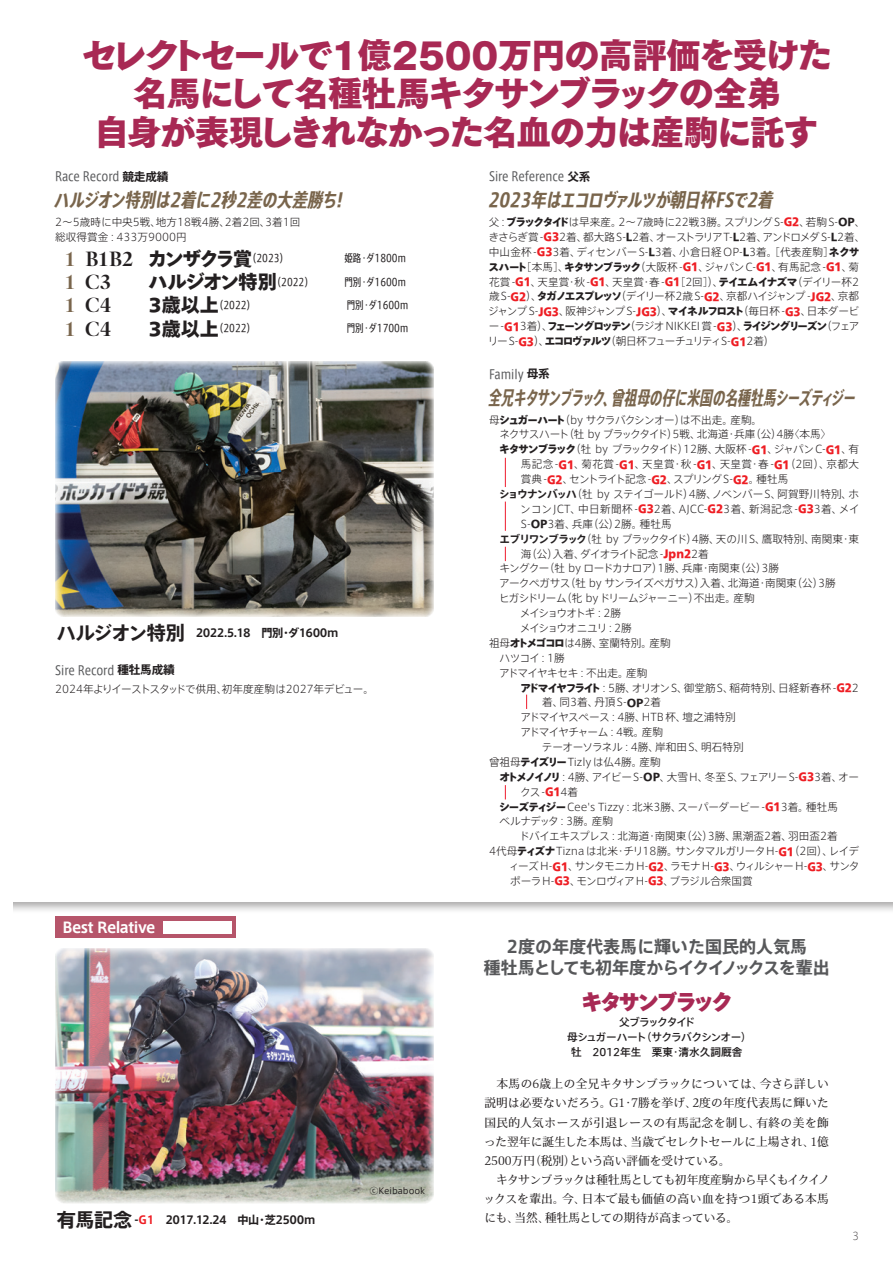
<style>
.page{position:relative;width:893px;height:1263px;background:#fff}
.page>*{position:absolute;margin:0;border:0;box-sizing:border-box;transform-origin:0 0}
.t1{font:34.05px/38.2px "Tsuku Go Pro U";letter-spacing:-.015em;color:#a82954;text-align:center}
.t2{font:21.3px "Tazugane Gothic Std N X Black";letter-spacing:-.12em;color:#a82954}
.t3{font:italic 19.2px "Axis Cond Std N B";color:#79654c}
.t4{font:italic 19.2px "Axis Cond Std N B";color:#79654c;scale:.84 1}
.t5{font:900 19.2px "Tazugane Gothic Std N";letter-spacing:-.085em;color:#231f20}
.t6{font:900 19.2px "Tazugane Gothic Std N";letter-spacing:-.04em;color:#231f20}
.t7{font:19.2px "TP Min Std N C Hi H";color:#231f20}
.t8{font:16.95px/21.3px "Axis Basic Pro N B";color:#57585a;text-align:center}
.t9{font:14.85px "Axis Basic Pro N B";letter-spacing:-.035em;color:#fff}
.t10{font:12.75px "Axis Cond Std N R";color:#57585a}
.t11{font:11.7px/19.2px "TP Min Std N C Md R";letter-spacing:.005em;color:#231f20}
.t12{font:11.1px "Axis Basic Pro N B";letter-spacing:-.045em;color:#231f20}
.t13{font:10.65px/14.9px "Axis Basic Pro N L";letter-spacing:-.01em;color:#231f20}
.t14{font:10.65px "Axis Basic Pro N L";letter-spacing:-.04em;color:#231f20}
.t15{font:10.65px "Axis Basic Pro N L";letter-spacing:-.05em;color:#231f20}
.t16{font:10.65px "Axis Basic Pro N L";letter-spacing:-.03em;color:#231f20}
.t17{font:10.65px "Axis Cond Std N R";color:#231f20}
.t18{font:10.65px "Axis Basic Pro N L";letter-spacing:-.06em;color:#231f20}
.t19{font:10.65px/14.9px "Tokyo City Font Std N M";letter-spacing:-.04em;color:#231f20;text-align:center}
.t20{font:10.65px "Axis Basic Pro N L";letter-spacing:-.07em;color:#231f20}
.t21{font:10.65px "Axis Basic Pro N L";letter-spacing:.04em;color:#231f20}
.t22{font:10.65px "Axis Basic Pro N L";letter-spacing:.025em;color:#231f20}
.t23{font:10.65px "Axis Basic Pro N L";letter-spacing:-.08em;color:#231f20}
.t24{font:10.65px "Axis Basic Pro N L";letter-spacing:-.065em;color:#231f20}
.t25{font:10.65px "Axis Basic Pro N L";letter-spacing:-.075em;color:#231f20}
.t26{font:10.65px "Axis Basic Pro N L";letter-spacing:-.1em;color:#231f20}
.t27{font:10.65px "Axis Basic Pro N L";letter-spacing:-.125em;color:#231f20}
.t28{font:10.65px "Axis Basic Pro N EL";color:#231f20}
.t29{font:8.55px "Axis Basic Pro N R";color:#231f20}
.s1{font-family:"Axis Basic Pro N B";font-size:11.7px;color:#231f20}
.s2{font-family:"Tazugane Gothic Std N";font-weight:900}
.s3{font-family:"Tazugane Gothic Std N";font-weight:900;font-size:11.7px;color:#ee1d23}
.s4{font-family:"Tazugane Gothic Std N";font-weight:800;font-size:11.1px}
.s5{font-family:"TP Min Std N C Hi H";font-weight:400;color:#79654c}
.s6{font-family:"TP Min Std N C Hi H";font-weight:400}
.s7{color:#79654c}
.s8{font-family:"Tazugane Gothic Std N";font-weight:900;font-size:19.2px}
.s9{font-size:19.2px}
.s10{color:#ee1d23}
.s11{font-family:"Axis Basic Pro N B"}
</style>
<div class="page">
<div style="left:0;top:886px;width:893px;height:28px;background:#231f20;opacity:.4"></div>
<div style="left:0;top:890px;width:893px;height:12px;background:#fff"></div>
<div style="left:0;top:870px;width:893px;height:26px;background:#fff"></div>
<svg style="left:505px;top:458px;width:1px;height:29px"></svg>
<svg style="left:505px;top:502px;width:1px;height:29px"></svg>
<svg style="left:505px;top:547px;width:1px;height:14px"></svg>
<svg style="left:526px;top:695px;width:1px;height:14px"></svg>
<svg style="left:505px;top:785px;width:1px;height:14px"></svg>
<img style="left:55px;top:361px;width:379px;height:255px">
<div style="left:55px;top:916px;width:181px;height:22px;background:#b6556a"></div>
<div style="left:163px;top:921px;width:68px;height:12px;background:#fff"></div>
<img style="left:55px;top:948px;width:379px;height:255px">
<div style="left:0;top:0;width:13px;height:1263px;background:#fff"></div>
<h1 class="t1" style="left:83px;top:37px;width:750px">セレクトセールで1億2500万円の高評価を受けた名馬にして名種牡馬キタサンブラックの全弟<br>自身が表現しきれなかった名血の力は産駒に託す</h1>
<p class="t10" style="left:55px;top:168px;width:115px">Race Record <span class="s1">競走成績</span></p>
<h3 class="t3" style="left:54px;top:186px;width:294px">ハルジオン特別は2着に2秒2差の大差勝ち!</h3>
<p class="t13" style="left:55px;top:214px;width:247px">2～5歳時に中央5戦、地方18戦4勝、2着2回、3着1回総収得賞金：433万9000円</p>
<p class="t10" style="left:489px;top:168px;width:103px">Sire Reference <span class="s1">父系</span></p>
<h3 class="t3" style="left:488px;top:186px;width:291px">2023年はエコロヴァルツが朝日杯FSで2着</h3>
<p class="t13" style="left:488px;top:214px;width:379px">父：<span class="s2">ブラックタイド</span>は早来産。2〜 7歳時に22戦3勝。スプリングS-<span class="s3">G2</span>、若駒S-<span class="s4">OP</span>、きさらぎ賞-<span class="s3">G3</span>2着、都大路S-<span class="s4">L</span>2着、オーストラリアT-<span class="s4">L</span>2着、アンドロメダS-<span class="s4">L</span>2着、中山金杯-<span class="s3">G3</span>3着、ディセンバーS-<span class="s4">L</span>3着、小倉日経OP-<span class="s4">L</span>3着。［代表産駒］<span class="s2">ネクサスハート</span>［本馬］、<span class="s2">キタサンブラック</span>（大阪杯-<span class="s3">G1</span>、ジャパンC-<span class="s3">G1</span>、有馬記念-<span class="s3">G1</span>、菊花賞-<span class="s3">G1</span>、天皇賞・秋-<span class="s3">G1</span>、天皇賞・春-<span class="s3">G1</span>［2回］）、<span class="s2">テイエムイナズマ</span>（デイリー杯2歳S-<span class="s3">G2</span>）、<span class="s2">タガノエスプレッソ</span>（デイリー杯2歳S-<span class="s3">G2</span>、京都ハイジャンプ -<span class="s3">JG2</span>、京都ジャンプ S-<span class="s3">JG3</span>、阪神ジャンプ S-<span class="s3">JG3</span>）、<span class="s2">マイネルフロスト</span>（毎日杯-<span class="s3">G3</span>、日本ダービー -<span class="s3">G1</span>3着）、<span class="s2">フェーングロッテン</span>（ラジオNIKKEI 賞 -<span class="s3">G3</span>）、<span class="s2">ライジングリーズン</span>（フェアリー S-<span class="s3">G3</span>）、<span class="s2">エコロヴァルツ</span>（朝日杯フューチュリティS-<span class="s3">G1</span>2着）</p>
<h3 class="t5" style="left:64px;top:248px;width:225px"><span class="s5">1</span> <span class="s6">B1B2</span> カンザクラ賞<sup>（2023）</sup></h3>
<p class="t17" style="left:344px;top:251px;width:63px">姫路・ダ1800ｍ</p>
<h3 class="t7" style="left:64px;top:268px;width:48px"><span class="s7">1</span> C3</h3>
<h3 class="t6" style="left:149px;top:271px;width:165px">ハルジオン特別<sup>（2022）</sup></h3>
<p class="t17" style="left:344px;top:274px;width:63px">門別・ダ1600ｍ</p>
<h3 class="t7" style="left:64px;top:291px;width:48px"><span class="s7">1</span> C4</h3>
<p class="t17" style="left:149px;top:298px;width:107px"><span class="s8">3歳以上</span>（2022）</p>
<p class="t17" style="left:347px;top:298px;width:63px">門別・ダ1600ｍ</p>
<h3 class="t7" style="left:64px;top:314px;width:48px"><span class="s7">1</span> C4</h3>
<p class="t17" style="left:149px;top:321px;width:107px"><span class="s8">3歳以上</span>（2022）</p>
<p class="t17" style="left:347px;top:321px;width:63px">門別・ダ1700ｍ</p>
<p class="t12" style="left:57px;top:624px;width:283px"><span class="s9">ハルジオン特別</span>　2022.5.18　門別・ダ1600m</p>
<p class="t10" style="left:55px;top:661px;width:121px">Sire Record <span class="s1">種牡馬成績</span></p>
<p class="t16" style="left:55px;top:681px;width:320px">2024年よりイーストスタッドで供用、初年度産駒は2027年デビュー。</p>
<h3 class="t9" style="left:62px;top:916px;width:95px">Best Relative</h3>
<p class="t12" style="left:57px;top:1211px;width:260px"><span class="s9">有馬記念</span> -<span class="s10">G1</span>　2017.12.24　中山・芝2500ｍ</p>
<p class="t29" style="left:370px;top:1184px;width:57px">ⓒKeibabook</p>
<p class="t10" style="left:489px;top:365px;width:62px">Family <span class="s1">母系</span></p>
<h3 class="t4" style="left:488px;top:384px;width:444px">全兄キタサンブラック、曾祖母の仔に米国の名種牡馬シーズティジー</h3>
<p class="t15" style="left:489px;top:412px;width:275px">母<span class="s2">シュガーハート</span>（by サクラバクシンオー）は不出走。産駒。</p>
<p class="t14" style="left:499px;top:427px;width:333px">ネクサスハート（牡 by ブラックタイド）5戦、北海道・兵庫（公）4勝〈本馬〉</p>
<p class="t14" style="left:499px;top:441px;width:361px"><span class="s2">キタサンブラック</span>（牡 by ブラックタイド）12勝、大阪杯 -<span class="s3">G1</span>、ジャパンC-<span class="s3">G1</span>、有</p>
<p class="t22" style="left:521px;top:456px;width:340px">馬記念-<span class="s3">G1</span>、菊花賞 -<span class="s3">G1</span>、天皇賞・秋 -<span class="s3">G1</span>、天皇賞・春 -<span class="s3">G1</span>（2回）、京都大</p>
<p class="t23" style="left:521px;top:471px;width:269px">賞典-<span class="s3">G2</span>、セントライト記念-<span class="s3">G2</span>、スプリングS-<span class="s3">G2</span>。種牡馬</p>
<p class="t13" style="left:499px;top:486px;width:361px"><span class="s11">ショウナンバッハ</span>（牡 by ステイゴールド）4勝、ノベンバー S、阿賀野川特別、ホ</p>
<p class="t21" style="left:520px;top:501px;width:341px">ンコンJCT、中日新聞杯 -<span class="s3">G3</span>2着、AJCC-<span class="s3">G2</span>3着、新潟記念 -<span class="s3">G3</span>3着、メイ</p>
<p class="t13" style="left:521px;top:516px;width:152px">S-<span class="s4">OP</span>3着、兵庫（公）2勝。種牡馬</p>
<p class="t13" style="left:500px;top:531px;width:361px"><span class="s11">エブリワンブラック</span>（牡 by ブラックタイド）4勝、天の川 S、鷹取特別、南関東・東</p>
<p class="t18" style="left:521px;top:546px;width:189px">海（公）入着、ダイオライト記念-<span class="s3">Jpn2</span>2着</p>
<p class="t18" style="left:499px;top:561px;width:281px">キングクー（牡 by ロードカナロア）1勝、兵庫・南関東（公）3勝</p>
<p class="t15" style="left:499px;top:575px;width:338px">アークペガサス（牡 by サンライズペガサス）入着、北海道・南関東（公）3勝</p>
<p class="t24" style="left:499px;top:590px;width:257px">ヒガシドリーム（牝 by ドリームジャーニー）不出走。産駒</p>
<p class="t27" style="left:520px;top:605px;width:103px">メイショウオトギ：2勝</p>
<p class="t26" style="left:520px;top:620px;width:113px">メイショウオニユリ：2勝</p>
<p class="t13" style="left:489px;top:635px;width:183px">祖母<span class="s2">オトメゴコロ</span>は4勝、室蘭特別。産駒</p>
<p class="t13" style="left:500px;top:650px;width:67px">ハツコイ：1勝</p>
<p class="t15" style="left:499px;top:665px;width:150px">アドマイヤキセキ：不出走。産駒</p>
<p class="t13" style="left:520px;top:679px;width:340px"><span class="s2">アドマイヤフライト</span>：5勝、オリオンS、御堂筋S、稲荷特別、日経新春杯-<span class="s3">G2</span>2</p>
<p class="t13" style="left:542px;top:694px;width:120px">着、同3着、丹頂S-<span class="s4">OP</span>2着</p>
<p class="t13" style="left:520px;top:709px;width:217px">アドマイヤスペース：4勝、HTB杯、壇之浦特別</p>
<p class="t25" style="left:520px;top:724px;width:144px">アドマイヤチャーム：4戦。産駒</p>
<p class="t13" style="left:542px;top:739px;width:203px">テーオーソラネル：4勝、岸和田S、明石特別</p>
<p class="t13" style="left:489px;top:754px;width:173px">曾祖母<span class="s2">テイズリー</span>Tizlyは仏4勝。産駒</p>
<p class="t13" style="left:499px;top:769px;width:361px"><span class="s2">オトメノイノリ</span>：4勝、アイビーS-<span class="s4">OP</span>、大雪H、冬至S、フェアリーS-<span class="s3">G3</span>3着、オー</p>
<p class="t13" style="left:520px;top:784px;width:59px">クス-<span class="s3">G1</span>4着</p>
<p class="t13" style="left:499px;top:798px;width:341px"><span class="s2">シーズティジー</span>Cee's Tizzy：北米3勝、スーパーダービー-<span class="s3">G1</span>3着。種牡馬</p>
<p class="t14" style="left:500px;top:814px;width:115px">ベルナデッタ：3勝。産駒</p>
<p class="t13" style="left:519px;top:828px;width:320px">ドバイエキスプレス：北海道・南関東（公）3勝、黒潮盃2着、羽田盃2着</p>
<p class="t13" style="left:489px;top:843px;width:371px">4代母<span class="s2">ティズナ</span>Tiznaは北米・チリ18勝。サンタマルガリータH-<span class="s3">G1</span>（2回）、レイデ</p>
<p class="t20" style="left:509px;top:858px;width:352px">ィーズH-<span class="s3">G1</span>、サンタモニカH-<span class="s3">G2</span>、ラモナH-<span class="s3">G3</span>、ウィルシャーH-<span class="s3">G3</span>、サンタ</p>
<p class="t16" style="left:510px;top:873px;width:244px">ポーラH-<span class="s3">G3</span>、モンロヴィアH-<span class="s3">G3</span>、ブラジル合衆国賞</p>
<h3 class="t8" style="left:484px;top:935px;width:347px">2度の年度代表馬に輝いた国民的人気馬<br>種牡馬としても初年度からイクイノックスを輩出</h3>
<h2 class="t2" style="left:581px;top:990px;width:153px">キタサンブラック</h2>
<p class="t19" style="left:567px;top:1015px;width:186px">父ブラックタイド<br>母シュガーハート（サクラバクシンオー）牡　2012年生　栗東・清水久詞厩舎</p>
<p class="t11" style="left:483px;top:1074px;width:348px">　本馬の6歳上の全兄キタサンブラックについては、今さら詳しい説明は必要ないだろう。G1・7勝を挙げ、2度の年度代表馬に輝いた国民的人気ホースが引退レースの有馬記念を制し、有終の美を飾った翌年に誕生した本馬は、当歳でセレクトセールに上場され、1億2500万円（税別）という高い評価を受けている。<br>　キタサンブラックは種牡馬としても初年度産駒から早くもイクイノックスを輩出。今、日本で最も価値の高い血を持つ1頭である本馬にも、当然、種牡馬としての期待が高まっている。</p>
<p class="t28" style="left:852px;top:1228px;width:8px">3</p>
</div>
